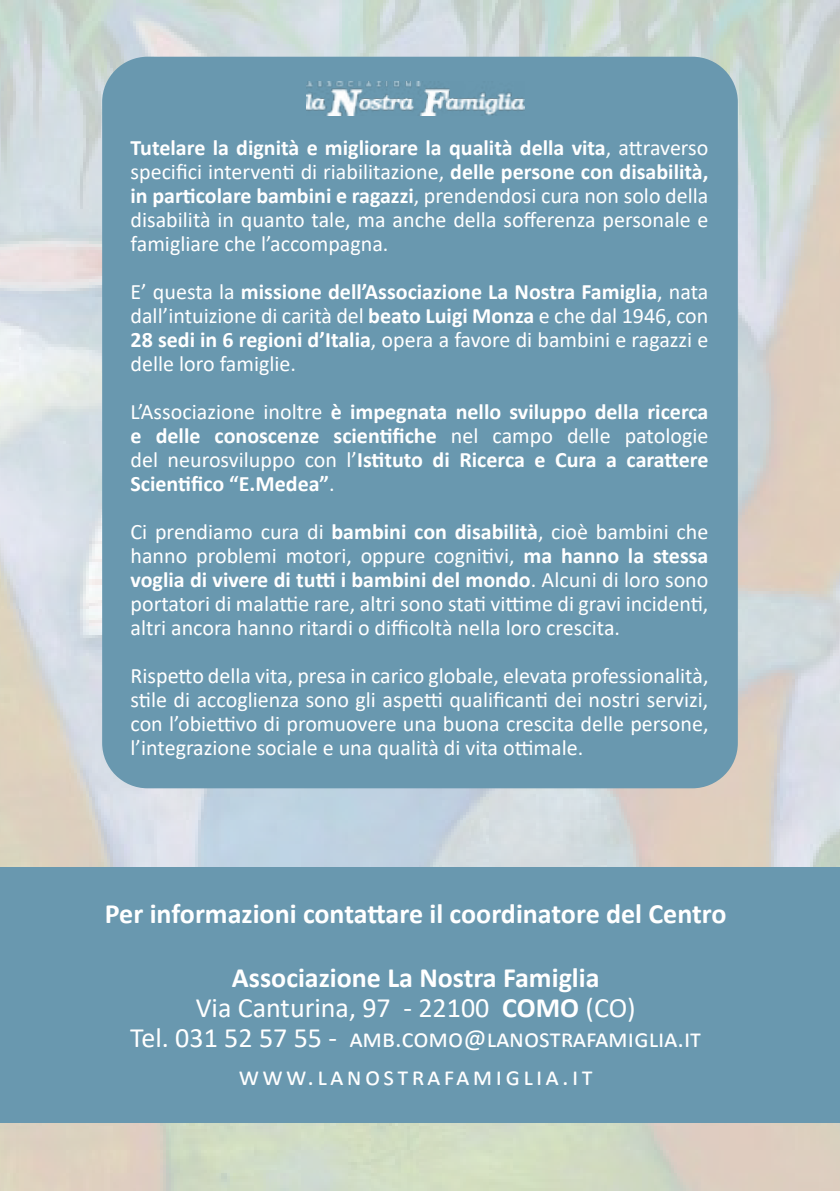
<style>
.page{position:relative;width:840px;height:1191px;background:#fff}
.page>*{position:absolute;margin:0;border:0;box-sizing:border-box;transform-origin:0 0}
.t1{font:700 28px/30px "Calibri";color:#fff;text-align:center}
.t2{font:26px/38px "Calibri";color:#fff;text-align:center}
.t3{font:22px/24px "Calibri";color:#fff;text-align:justify}
.t4{font:700 22px/24px "Calibri";color:#fff;text-align:justify}
.s1{font-weight:700}
.s2{font-weight:400}
.s3{font-size:28px}
</style>
<div class="page">
<img style="left:0;top:0;width:839px;height:1191px">
<svg style="left:835px;top:0;width:4px;height:7px"></svg>
<div style="left:0;top:867px;width:839px;height:256px;background:#6998af"></div>
<div style="left:102px;top:57px;width:635px;height:731px;background:#6998af;border-radius:45px"></div>
<img style="left:306px;top:81px;width:218px;height:34px">
<p class="t3" style="left:130px;top:135px;width:579px"><span class="s1">Tutelare la dignità e migliorare la qualità della vita</span>, attraverso specifici interventi di riabilitazione, <span class="s1">delle persone con disabilità, in particolare bambini e ragazzi</span>, prendendosi cura non solo della disabilità in quanto tale, ma anche della sofferenza personale e famigliare che l’accompagna.</p>
<p class="t3" style="left:130px;top:279px;width:579px">E’ questa la <span class="s1">missione dell’Associazione La Nostra Famiglia</span>, nata dall’intuizione di carità del <span class="s1">beato Luigi Monza</span> e che dal 1946, con <span class="s1">28 sedi in 6 regioni d’Italia</span>, opera a favore di bambini e ragazzi e delle loro famiglie.</p>
<p class="t4" style="left:130px;top:399px;width:579px"><span class="s2">L’Associazione inoltre</span> è impegnata nello sviluppo della ricerca e delle conoscenze scientifiche <span class="s2">nel campo delle patologie del neurosviluppo con l’</span>Istituto di Ricerca e Cura a carattere Scientifico “E.Medea”<span class="s2">.</span></p>
<p class="t3" style="left:130px;top:519px;width:579px">Ci prendiamo cura di <span class="s1">bambini con disabilità</span>, cioè bambini che hanno problemi motori, oppure cognitivi, <span class="s1">ma hanno la stessa voglia di vivere di tutti i bambini del mondo</span>. Alcuni di loro sono portatori di malattie rare, altri sono stati vittime di gravi incidenti, altri ancora hanno ritardi o difficoltà nella loro crescita.</p>
<p class="t3" style="left:130px;top:663px;width:579px">Rispetto della vita, presa in carico globale, elevata professionalità, stile di accoglienza sono gli aspetti qualificanti dei nostri servizi, con l’obiettivo di promuovere una buona crescita delle persone, l’integrazione sociale e una qualità di vita ottimale.</p>
<p class="t1" style="left:105px;top:898px;width:623px">Per informazioni contattare il coordinatore del Centro</p>
<p class="t1" style="left:195px;top:962px;width:441px">Associazione La Nostra Famiglia<br><span class="s2">Via Canturina, 97 - 22100</span> COMO <span class="s2">(CO)</span></p>
<p class="t2" style="left:130px;top:1018px;width:572px"><span class="s3">Tel. 031 52 57 55 -</span> amb.como@lanostrafamiglia.it www.lanostrafamiglia.it</p>
</div>
